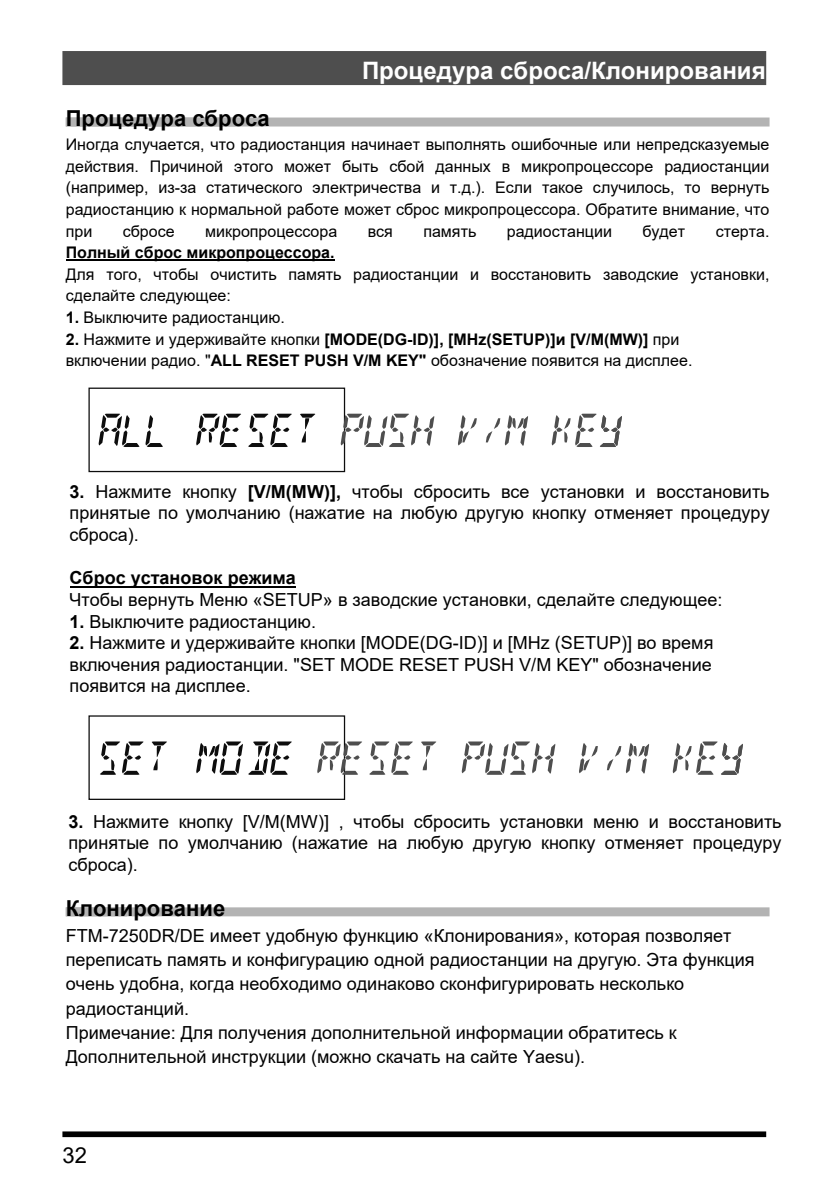
<style>
.page{position:relative;width:840px;height:1191px;background:#fff}
.page>*{position:absolute;margin:0;border:0;box-sizing:border-box;transform-origin:0 0}
.t1{font:700 24px "Arial";color:#fff}
.t2{font:700 22px "Arial";color:#000}
.t3{font:22px "Arial";color:#000}
.t4{font:18px/21.6px "Arial";color:#000;text-align:justify}
.t5{font:700 18px "Arial";color:#000}
.t6{font:16px/21.6px "Arial";color:#000}
.t7{font:700 16px "Arial";color:#000}
.s1{font-weight:700}
</style>
<div class="page">
<div style="left:62px;top:1131px;width:703px;height:6px;background:#000"></div>
<div style="left:62px;top:51px;width:703px;height:34px;background:#4e4e4e"></div>
<div style="left:66px;top:117px;width:703px;height:9px;background:#b3b3b3"></div>
<div style="left:66px;top:907px;width:703px;height:9px;background:#b3b3b3"></div>
<hr style="left:66px;top:259px;width:268px;height:2px;background:#000">
<div style="left:88px;top:387px;width:257px;height:85px;border:1px solid #0d0d0d"></div>
<svg style="left:98px;top:414px;width:41px;height:33px"></svg>
<svg style="left:145px;top:415px;width:18px;height:32px"></svg>
<svg style="left:196px;top:414px;width:45px;height:33px"></svg>
<svg style="left:458px;top:415px;width:18px;height:30px"></svg>
<svg style="left:485px;top:415px;width:43px;height:31px"></svg>
<svg style="left:551px;top:414px;width:70px;height:33px"></svg>
<svg style="left:248px;top:414px;width:44px;height:33px"></svg>
<svg style="left:300px;top:414px;width:15px;height:28px"></svg>
<svg style="left:340px;top:414px;width:94px;height:33px"></svg>
<div style="left:88px;top:715px;width:257px;height:85px;border:1px solid #0d0d0d"></div>
<svg style="left:100px;top:741px;width:43px;height:34px"></svg>
<svg style="left:151px;top:741px;width:16px;height:29px"></svg>
<svg style="left:317px;top:741px;width:45px;height:34px"></svg>
<svg style="left:369px;top:741px;width:43px;height:34px"></svg>
<svg style="left:421px;top:741px;width:15px;height:29px"></svg>
<svg style="left:196px;top:741px;width:96px;height:34px"></svg>
<svg style="left:579px;top:743px;width:18px;height:30px"></svg>
<svg style="left:607px;top:743px;width:41px;height:30px"></svg>
<svg style="left:672px;top:741px;width:70px;height:34px"></svg>
<svg style="left:461px;top:741px;width:94px;height:34px"></svg>
<hr style="left:70px;top:586px;width:225px;height:2px;background:#000">
<h1 class="t1" style="left:362px;top:54px;width:405px">Процедура сброса/Клонирования</h1>
<p class="t2" style="left:66px;top:103px;width:205px">Процедура сброса</p>
<p class="t6" style="left:66px;top:134px;width:705px;text-align:justify">Иногда случается, что радиостанция начинает выполнять ошибочные или непредсказуемые действия. Причиной этого может быть сбой данных в микропроцессоре радиостанции (например, из-за статического электричества и т.д.). Если такое случилось, то вернуть радиостанцию к нормальной работе может сброс микропроцессора. Обратите внимание, что при</p>
<p class="t6" style="left:123px;top:220px;width:53px">сбросе</p>
<p class="t6" style="left:205px;top:220px;width:133px">микропроцессора</p>
<p class="t6" style="left:367px;top:220px;width:27px">вся</p>
<p class="t6" style="left:423px;top:220px;width:54px">память</p>
<p class="t6" style="left:506px;top:220px;width:107px">радиостанции</p>
<p class="t6" style="left:642px;top:220px;width:44px">будет</p>
<p class="t6" style="left:715px;top:220px;width:55px">стерта.</p>
<p class="t7" style="left:66px;top:241px;width:270px">Полный сброс микропроцессора.</p>
<p class="t6" style="left:66px;top:263px;width:705px">Для того, чтобы очистить память радиостанции и восстановить заводские установки, сделайте следующее:</p>
<p class="t6" style="left:66px;top:306px;width:220px"><span class="s1">1.</span> Выключите радиостанцию.</p>
<p class="t6" style="left:66px;top:328px;width:628px"><span class="s1">2.</span> Нажмите и удерживайте кнопки <span class="s1">[MODE(DG-ID)], [MHz(SETUP)]и [V/M(MW)]</span> при включении радио. "<span class="s1">ALL RESET PUSH V/M KEY"</span> обозначение появится на дисплее.</p>
<p class="t4" style="left:69px;top:480px;width:701px"><span class="s1">3.</span> Нажмите кнопку <span class="s1">[V/M(MW)],</span> чтобы сбросить все установки и восстановить принятые по умолчанию (нажатие на любую другую кнопку отменяет процедуру сброса).</p>
<p class="t5" style="left:69px;top:565px;width:228px">Сброс установок режима</p>
<p class="t4" style="left:69px;top:588px;width:654px">Чтобы вернуть Меню «SETUP» в заводские установки, сделайте следующее:</p>
<p class="t4" style="left:69px;top:610px;width:248px"><span class="s1">1.</span> Выключите радиостанцию.</p>
<p class="t4" style="left:69px;top:632px;width:645px"><span class="s1">2.</span> Нажмите и удерживайте кнопки [MODE(DG-ID)] и [MHz (SETUP)] во время включения радиостанции. "SET MODE RESET PUSH V/M KEY" обозначение появится на дисплее.</p>
<p class="t4" style="left:68px;top:810px;width:714px"><span class="s1">3.</span> Нажмите кнопку [V/M(MW)] , чтобы сбросить установки меню и восстановить принятые по умолчанию (нажатие на любую другую кнопку отменяет процедуру сброса).</p>
<p class="t2" style="left:66px;top:892px;width:161px">Клонирование</p>
<p class="t4" style="left:66px;top:923px;width:690px;line-height:24.2px;text-align:left">FTM-7250DR/DE имеет удобную функцию «Клонирования», которая позволяет переписать память и конфигурацию одной радиостанции на другую. Эта функция очень удобна, когда необходимо одинаково сконфигурировать несколько радиостанций.<br>Примечание: Для получения дополнительной информации обратитесь к Дополнительной инструкции (можно скачать на сайте Yaesu).</p>
<p class="t3" style="left:62px;top:1139px;width:26px">32</p>
</div>
